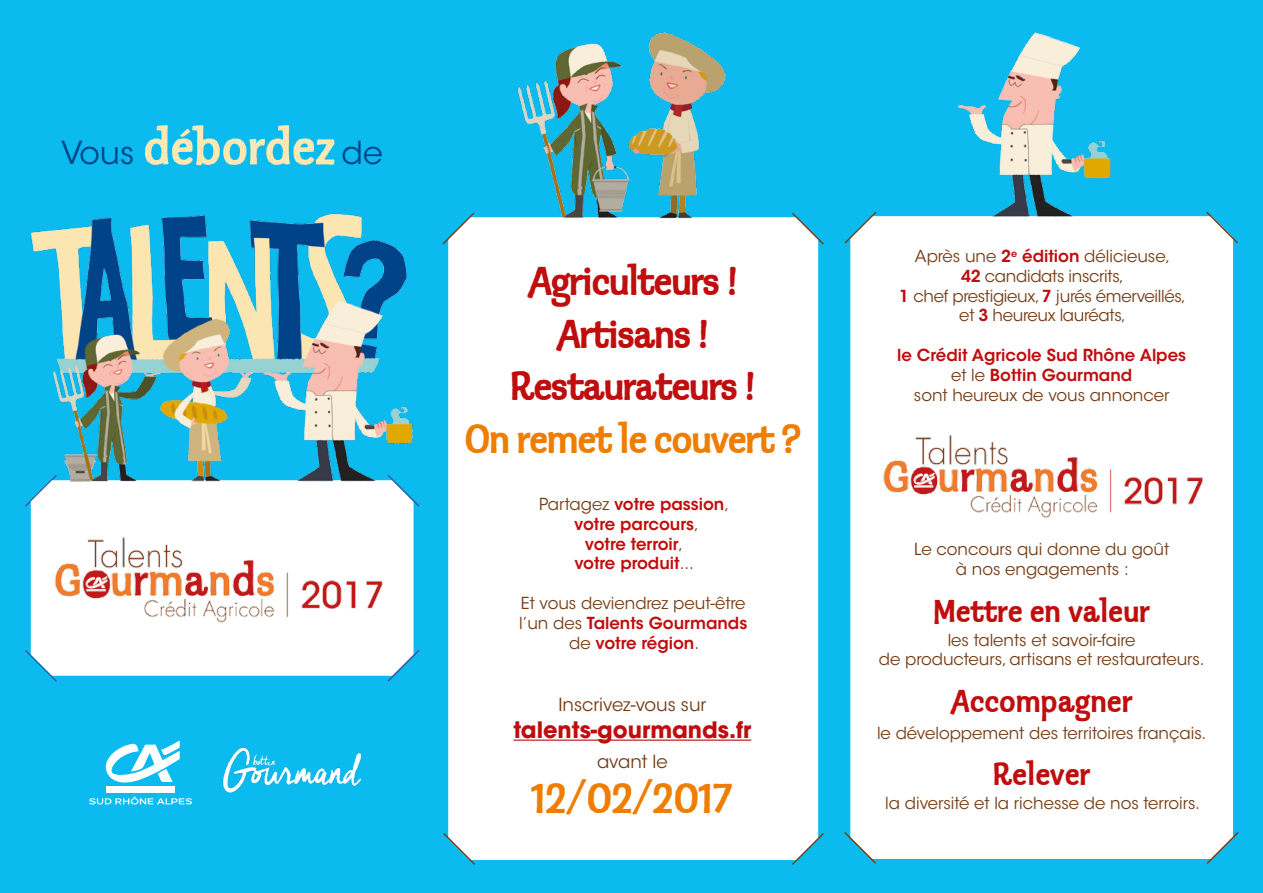
<style>
.page{position:relative;width:1263px;height:893px;background:#0bbbef}
.page>*{position:absolute;margin:0;border:0;box-sizing:border-box;transform-origin:0 0}
.t1{font:52.5px "Klepto ITCTT";color:#ffe7b2}
.t2{font:43.5px "Klepto ITCTT";color:#ef7d00}
.t3{font:42px/52.5px "Klepto ITCTT";letter-spacing:-.03em;color:#c00d0e;text-align:center}
.t4{font:42px "Klepto ITCTT";letter-spacing:-.03em;color:#ef7d00}
.t5{font:33px "Klepto ITCTT";color:#c00d0e}
.t6{font:700 22.5px "ITC Avant Garde Std";color:#c00d0e}
.t7{font:18px "ITC Avant Garde Std";color:#763d15}
.t8{font:16.5px/19.8px "ITC Avant Garde Std";color:#763d15;text-align:center}
.t9{font:600 16.5px/19.8px "ITC Avant Garde Std";color:#c00d0e;text-align:center}
.t10{font:16.5px/19.8px "ITC Avant Garde Std";letter-spacing:-.02em;color:#763d15;text-align:center}
.s1{font-family:"ITC Avant Garde Std";font-size:31.5px;color:#048}
.s2{font-weight:400;color:#763d15}
.s3{font-weight:600;color:#c00d0e}
</style>
<div class="page">
<svg style="left:25px;top:500px;width:6px;height:8px"></svg>
<svg style="left:25px;top:648px;width:32px;height:34px"></svg>
<div style="left:31px;top:490px;width:383px;height:186px;background:#fff"></div>
<img style="left:30px;top:213px;width:383px;height:277px">
<svg style="left:386px;top:473px;width:34px;height:35px"></svg>
<svg style="left:386px;top:648px;width:34px;height:34px"></svg>
<img style="left:41px;top:529px;width:361px;height:101px">
<img style="left:222px;top:747px;width:140px;height:46px">
<svg style="left:89px;top:797px;width:103px;height:7px"></svg>
<div style="left:107px;top:786px;width:68px;height:6px;background:#fff"></div>
<svg style="left:105px;top:740px;width:75px;height:47px"></svg>
<div style="left:448px;top:217px;width:370px;height:643px;background:#fff"></div>
<svg style="left:442px;top:212px;width:34px;height:34px"></svg>
<svg style="left:443px;top:831px;width:34px;height:34px"></svg>
<svg style="left:790px;top:212px;width:34px;height:34px"></svg>
<svg style="left:790px;top:831px;width:34px;height:34px"></svg>
<img style="left:503px;top:47px;width:169px;height:181px">
<img style="left:575px;top:32px;width:204px;height:195px">
<hr style="left:513px;top:740px;width:238px;height:1px;background:#c00d0e">
<div style="left:850px;top:216px;width:383px;height:643px;background:#fff"></div>
<svg style="left:844px;top:211px;width:34px;height:34px"></svg>
<svg style="left:844px;top:830px;width:34px;height:34px"></svg>
<svg style="left:1205px;top:211px;width:33px;height:34px"></svg>
<svg style="left:1205px;top:830px;width:34px;height:34px"></svg>
<img style="left:871px;top:427px;width:350px;height:98px">
<img style="left:940px;top:32px;width:181px;height:195px">
<p class="t1" style="left:61px;top:119px;width:323px"><span class="s1">Vous</span> débordez <span class="s1">de</span></p>
<p class="t3" style="left:510px;top:257px;width:247px">Agriculteurs !<br>Artisans !<br>Restaurateurs !</p>
<p class="t4" style="left:465px;top:417px;width:338px">On remet le couvert ?</p>
<p class="t9" style="left:539px;top:494px;width:192px"><span class="s2">Partagez</span> votre passion<span class="s2">, </span>votre parcours<span class="s2">,<br></span>votre terroir<span class="s2">,<br></span>votre produit<span class="s2">...</span></p>
<p class="t8" style="left:519px;top:593px;width:230px">Et vous deviendrez peut-être l’un des <span class="s3">Talents Gourmands </span>de <span class="s3">votre région</span>.</p>
<p class="t7" style="left:558px;top:693px;width:149px">Inscrivez-vous sur</p>
<p class="t6" style="left:513px;top:715px;width:239px">talents-gourmands.fr</p>
<p class="t7" style="left:597px;top:751px;width:72px">avant le</p>
<p class="t2" style="left:532px;top:775px;width:202px">12/02/2017</p>
<p class="t10" style="left:915px;top:246px;width:257px">Après une <span class="s3">2</span><sup>e</sup> <span class="s3">édition</span> délicieuse,<br><span class="s3">42</span> candidats inscrits,</p>
<p class="t10" style="left:899px;top:286px;width:288px"><span class="s3">1</span> chef prestigieux, <span class="s3">7</span> jurés émerveillés,</p>
<p class="t10" style="left:959px;top:306px;width:168px">et <span class="s3">3</span> heureux lauréats,</p>
<p class="t9" style="left:897px;top:345px;width:290px">le Crédit Agricole Sud Rhône Alpes <span class="s2">et le</span> Bottin Gourmand</p>
<p class="t8" style="left:914px;top:385px;width:257px">sont heureux de vous annoncer</p>
<p class="t8" style="left:914px;top:540px;width:257px">Le concours qui donne du goût à nos engagements :</p>
<p class="t5" style="left:933px;top:593px;width:218px">Mettre en valeur</p>
<p class="t8" style="left:879px;top:630px;width:327px">les talents et savoir-faire<br>de producteurs, artisans et restaurateurs.</p>
<p class="t5" style="left:951px;top:683px;width:183px">Accompagner</p>
<p class="t8" style="left:877px;top:723px;width:331px">le développement des territoires français.</p>
<p class="t5" style="left:993px;top:757px;width:98px">Relever</p>
<p class="t8" style="left:885px;top:794px;width:316px">la diversité et la richesse de nos terroirs.</p>
</div>
